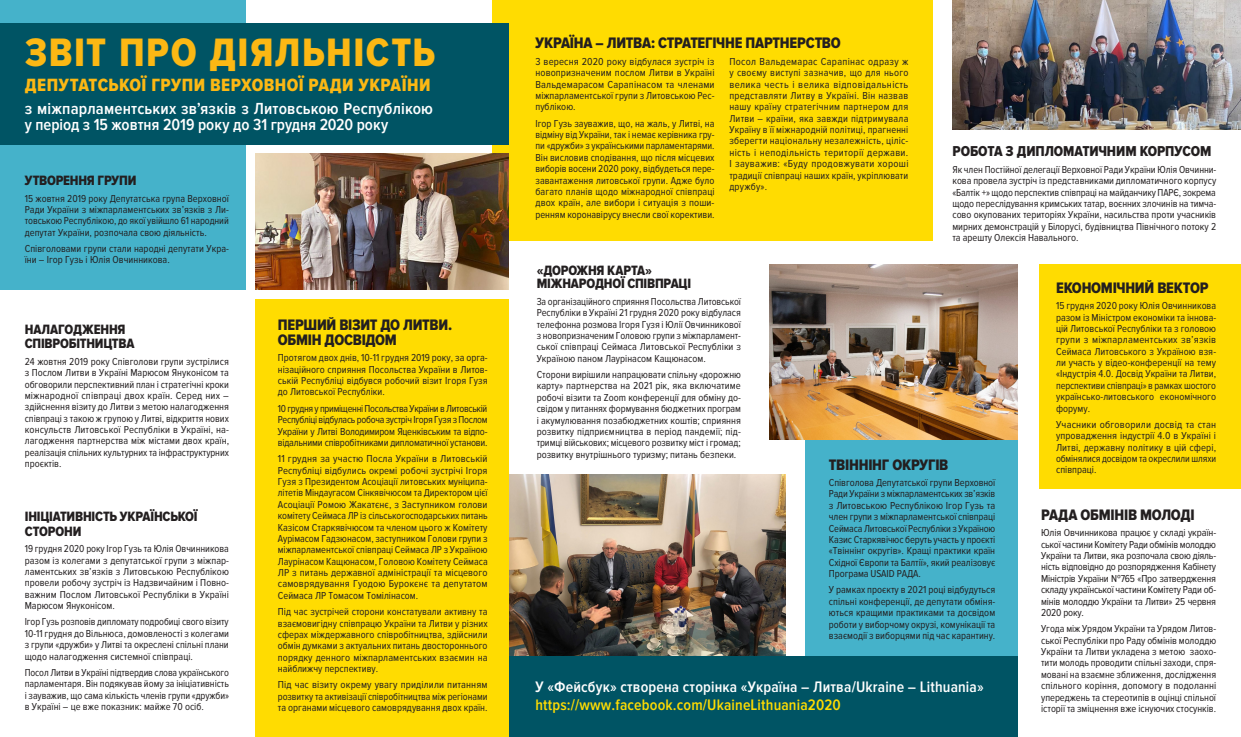
<style>
.page{position:relative;width:1241px;height:737px;background:#fff}
.page>*{position:absolute;margin:0;border:0;box-sizing:border-box;transform-origin:0 0}
.Заголовок{font:41.12px "Proxima Nova Cond Extrabld";letter-spacing:.035em;color:#fcb814}
.Заголовок-2{font:18.38px "Proxima Nova Cond Extrabld";letter-spacing:.02em;color:#fcb814}
.Заголовок-3{font:600 16.62px/16.6px "Proxima Nova Cond";letter-spacing:.005em;color:#fff}
.Заголовок-4{font:15.75px/14.9px "Proxima Nova Cond Extrabld";letter-spacing:-.015em;color:#231f20}
.основний{font:600 15.75px "Proxima Nova Cond";letter-spacing:.01em;color:#fff}
.основний-2{font:600 15.75px "Proxima Nova Cond";letter-spacing:.01em;color:#ffdc01}
.Заголовок-5{font:14.88px "Proxima Nova Cond Extrabld";letter-spacing:-.005em;color:#231f20}
.Заголовок-6{font:14px/14.9px "Proxima Nova Cond Extrabld";letter-spacing:-.015em;color:#231f20}
.основний-3{font:14px/13.1px "Proxima Nova Cond Extrabld";letter-spacing:-.015em;color:#231f20}
.основний-4{font:10.5px/11.4px "Proxima Nova Cond";color:#231f20;text-align:justify}
</style>
<div class="page">
<div style="left:805px;top:439px;width:212px;height:217px;background:#45b2ca"></div>
<img style="left:508px;top:474px;width:277px;height:182px">
<div style="left:0;top:0;width:245px;height:289px;background:#45b2ca"></div>
<div style="left:492px;top:0;width:441px;height:241px;background:#ffdc01"></div>
<div style="left:1039px;top:264px;width:201px;height:224px;background:#ffdc01"></div>
<div style="left:255px;top:299px;width:253px;height:438px;background:#ffdc01"></div>
<div style="left:508px;top:656px;width:509px;height:81px;background:#005464"></div>
<div style="left:0;top:23px;width:508px;height:121px;background:#005464"></div>
<img style="left:769px;top:264px;width:248px;height:175px">
<img style="left:952px;top:0;width:288px;height:129px">
<img style="left:255px;top:154px;width:253px;height:135px">
<p class="Заголовок" style="left:25px;top:30px;width:412px">ЗВІТ ПРО ДІЯЛЬНІСТЬ</p>
<p class="Заголовок-2" style="left:25px;top:75px;width:407px">ДЕПУТАТСЬКОЇ ГРУПИ ВЕРХОВНОЇ РАДИ УКРАЇНИ</p>
<p class="Заголовок-3" style="left:25px;top:100px;width:409px">з міжпарламентських зв’язків з Литовською Республікою у період з 15 жовтня 2019 року до 31 грудня 2020 року</p>
<p class="Заголовок-6" style="left:25px;top:173px;width:113px">УТВОРЕННЯ ГРУПИ</p>
<p class="основний-4" style="left:25px;top:192px;width:206px">15 жовтня 2019 року Депутатська група Верховної Ради України з міжпарламентських зв’язків з Ли&shy;товською Республікою, до якої увійшло 61 народний депутат України, розпочала свою діяльність.</p>
<p class="основний-4" style="left:25px;top:243px;width:206px">Співголовами групи стали народні депутати Укра&shy;їни – Ігор Гузь і Юлія Овчинникова.</p>
<p class="Заголовок-6" style="left:25px;top:322px;width:111px">НАЛАГОДЖЕННЯ<br>СПІВРОБІТНИЦТВА</p>
<p class="основний-4" style="left:25px;top:356px;width:206px">24 жовтня 2019 року Співголови групи зустрілися з Послом Литви в Україні Марюсом Януконісом та обговорили перспективний план і стратегічні кроки міжнародної співпраці двох країн. Серед них – здійснення візиту до Литви з метою налагодження співпраці з такою ж групою у Литві, відкриття нових консульств Литовської Республіки в Україні, на&shy;лагодження партнерства між містами двох країн, реалізація спільних культурних та інфраструктурних проєктів.</p>
<p class="Заголовок-6" style="left:25px;top:509px;width:174px">ІНІЦІАТИВНІСТЬ УКРАЇНСЬКОЇ<br>СТОРОНИ</p>
<p class="основний-4" style="left:25px;top:543px;width:206px">19 грудня 2020 року Ігор Гузь та Юлія Овчинникова разом із колегами з депутатської групи з міжпар&shy;ламентських зв’язків з Литовською Республікою провели робочу зустріч із Надзвичайним і Повно&shy;важним Послом Литовської Республіки в Україні Марюсом Януконісом.</p>
<p class="основний-4" style="left:25px;top:616px;width:206px">Ігор Гузь розповів дипломату подробиці свого візиту 10-11 грудня до Вільнюса, домовленості з колегами з групи «дружби» у Литві та окреслені спільні плани щодо налагодження системної співпраці.</p>
<p class="основний-4" style="left:25px;top:667px;width:206px">Посол Литви в Україні підтвердив слова українського парламентаря. Він подякував йому за ініціативність і зауважив, що сама кількість членів групи «дружби» в Україні – це вже показник: майже 70 осіб.</p>
<p class="Заголовок-4" style="left:278px;top:318px;width:176px">ПЕРШИЙ ВІЗИТ ДО ЛИТВИ.<br>ОБМІН ДОСВІДОМ</p>
<p class="основний-4" style="left:278px;top:352px;width:211px">Протягом двох днів, 10-11 грудня 2019 року, за орга&shy;нізаційного сприяння Посольства України в Литов&shy;ській Республіці відбувся робочий візит Ігоря Гузя до Литовської Республіки.</p>
<p class="основний-4" style="left:278px;top:403px;width:211px">10 грудня у приміщенні Посольства України в Литовській Республіці відбулась робоча зустріч Ігоря Гузя з Послом України у Литві Володимиром Яценківським та відпо&shy;відальними співробітниками дипломатичної установи.</p>
<p class="основний-4" style="left:278px;top:453px;width:211px">11 грудня за участю Посла України в Литовській Республіці відбулись окремі робочі зустрічі Ігоря Гузя з Президентом Асоціації литовських муніципа&shy;літетів Міндаугасом Сінкявічюсом та Директором цієї Асоціації Ромою Жакатєнє, з Заступником голови комітету Сеймаса ЛР із сільськогосподарських питань Казісом Старкявічюсом та членом цього ж Комітету Аурімасом Гадзюнасом, заступником Голови групи з міжпарламентської співпраці Сеймаса ЛР з Україною Лаурінасом Кащюнасом, Головою Комітету Сеймаса ЛР з питань державної адміністрації та місцевого самоврядування Гуодою Бурокєнє та депутатом Сеймаса ЛР Томасом Томілінасом.</p>
<p class="основний-4" style="left:278px;top:606px;width:211px">Під час зустрічей сторони констатували активну та взаємовигідну співпрацю України та Литви у різних сферах міждержавного співробітництва, здійснили обмін думками з актуальних питань двостороннього порядку денного міжпарламентських взаємин на найближчу перспективу.</p>
<p class="основний-4" style="left:278px;top:679px;width:211px">Під час візиту окрему увагу приділили питанням розвитку та активізації співробітництва між регіонами та органами місцевого самоврядування двох країн.</p>
<p class="Заголовок-4" style="left:535px;top:36px;width:307px">УКРАЇНА – ЛИТВА: СТРАТЕГІЧНЕ ПАРТНЕРСТВО</p>
<p class="основний-4" style="left:535px;top:56px;width:181px">3 вересня 2020 року відбулася зустріч із новопризначеним послом Литви в Україні Вальдемарасом Сарапінасом та членами міжпарламентської групи з Литовською Рес&shy;публікою.</p>
<p class="основний-4" style="left:535px;top:118px;width:180px">Ігор Гузь зауважив, що, на жаль, у Литві, на відміну від України, так і немає керівника гру&shy;пи «дружби» з українськими парламентарями.<br>Він висловив сподівання, що після місцевих виборів восени 2020 року, відбудеться пере&shy;завантаження литовської групи. Адже було багато планів щодо міжнародної співпраці двох країн, але вибори і ситуація з поши&shy;ренням коронавірусу внесли свої корективи.</p>
<p class="основний-4" style="left:729px;top:56px;width:180px">Посол Вальдемарас Сарапінас одразу ж у своєму виступі зазначив, що для нього велика честь і велика відповідальність представляти Литву в Україні. Він назвав нашу країну стратегічним партнером для Литви – країни, яка завжди підтримувала Україну в її міжнародній політиці, прагненні зберегти національну незалежність, ціліс&shy;ність і неподільність території держави.<br>І зауважив: «Буду продовжувати хороші традиції співпраці наших країн, укріплювати дружбу».</p>
<p class="Заголовок-5" style="left:952px;top:143px;width:260px">РОБОТА З ДИПЛОМАТИЧНИМ КОРПУСОМ</p>
<p class="основний-4" style="left:952px;top:164px;width:265px">Як член Постійної делегації Верховної Ради України Юлія Овчинни&shy;кова провела зустріч із представниками дипломатичного корпусу «Балтік +» щодо перспектив співпраці на майданчику ПАРЄ, зокрема щодо переслідування кримських татар, воєнних злочинів на тимча&shy;сово окупованих територіях України, насильства проти учасників мирних демонстрацій у Білорусі, будівництва Північного потоку 2 та арешту Олексія Навального.</p>
<p class="основний-3" style="left:536px;top:264px;width:156px">«ДОРОЖНЯ КАРТА»<br>МІЖНАРОДНОЇ СПІВПРАЦІ</p>
<p class="основний-4" style="left:536px;top:296px;width:206px">За організаційного сприяння Посольства Литовської Республіки в Україні 21 грудня 2020 року відбулася телефонна розмова Ігоря Гузя і Юлії Овчинникової з новопризначеним Головою групи з міжпарламент&shy;ської співпраці Сеймаса Литовської Республіки з Україною паном Лаурінасом Кащюнасом.</p>
<p class="основний-4" style="left:536px;top:369px;width:206px">Сторони вирішили напрацювати спільну «дорожню карту» партнерства на 2021 рік, яка включатиме робочі візити та Zoom конференції для обміну до&shy;свідом у питаннях формування бюджетних програм і акумулювання позабюджетних коштів; сприяння розвитку підприємництва в період пандемії; під&shy;тримці військових; місцевого розвитку міст і громад; розвитку внутрішнього туризму; питань безпеки.</p>
<p class="Заголовок-4" style="left:828px;top:457px;width:121px">ТВІННІНГ ОКРУГІВ</p>
<p class="основний-4" style="left:828px;top:477px;width:168px">Співголова Депутатської групи Верховної Ради України з міжпарламентських зв’язків з Литовською Республікою Ігор Гузь та член групи з міжпарламентської співпраці Сеймаса Литовської Республіки з Україною Казис Старкявічюс беруть участь у проєкті «Твіннінг округів». Кращі практики країн Східної Європи та Балтії», який реалізовує Програма USAID РАДА.</p>
<p class="основний-4" style="left:828px;top:584px;width:168px">У рамках проєкту в 2021 році відбудуться спільні конференції, де депутати обміня&shy;ються кращими практиками та досвідом роботи у виборчому окрузі, комунікації та взаємодії з виборцями під час карантину.</p>
<p class="основний" style="left:535px;top:678px;width:449px">У «Фейсбук» створена сторінка «Україна – Литва/Ukraine – Lithuania»</p>
<p class="основний-2" style="left:535px;top:696px;width:307px">https://www.facebook.com/UkaineLithuania2020</p>
<p class="Заголовок-4" style="left:1055px;top:281px;width:154px">ЕКОНОМІЧНИЙ ВЕКТОР</p>
<p class="основний-4" style="left:1055px;top:300px;width:162px">15 грудня 2020 року Юлія Овчинникова разом із Міністром економіки та іннова&shy;цій Литовської Республіки та з головою групи з міжпарламентських зв’язків Сеймаса Литовського з Україною взя&shy;ли участь у відео-конференції на тему «Індустрія 4.0. Досвід України та Литви, перспективи співпраці» в рамках шостого українсько-литовського економічного форуму.</p>
<p class="основний-4" style="left:1055px;top:419px;width:161px">Учасники обговорили досвід та стан упровадження індустрії 4.0 в Україні і Литві, державну політику в цій сфері, обмінялися досвідом та окреслили шляхи співпраці.</p>
<p class="Заголовок-4" style="left:1040px;top:508px;width:155px">РАДА ОБМІНІВ МОЛОДІ</p>
<p class="основний-4" style="left:1040px;top:527px;width:176px">Юлія Овчинникова працює у складі україн&shy;ської частини Комітету Ради обмінів молоддю України та Литви, яка розпочала свою діяль&shy;ність відповідно до розпорядження Кабінету Міністрів України №765 «Про затвердження складу української частини Комітету Ради об&shy;мінів молоддю України та Литви» 25 червня 2020 року.</p>
<p class="основний-4" style="left:1040px;top:623px;width:177px">Угода між Урядом України та Урядом Литов&shy;ської Республіки про Раду обмінів молоддю України та Литви укладена з метою заохо&shy;тити молодь проводити спільні заходи, спря&shy;мовані на взаємне зближення, дослідження спільного коріння, допомогу в подоланні упереджень та стереотипів в оцінці спільної історії та зміцнення вже існуючих стосунків.</p>
</div>
